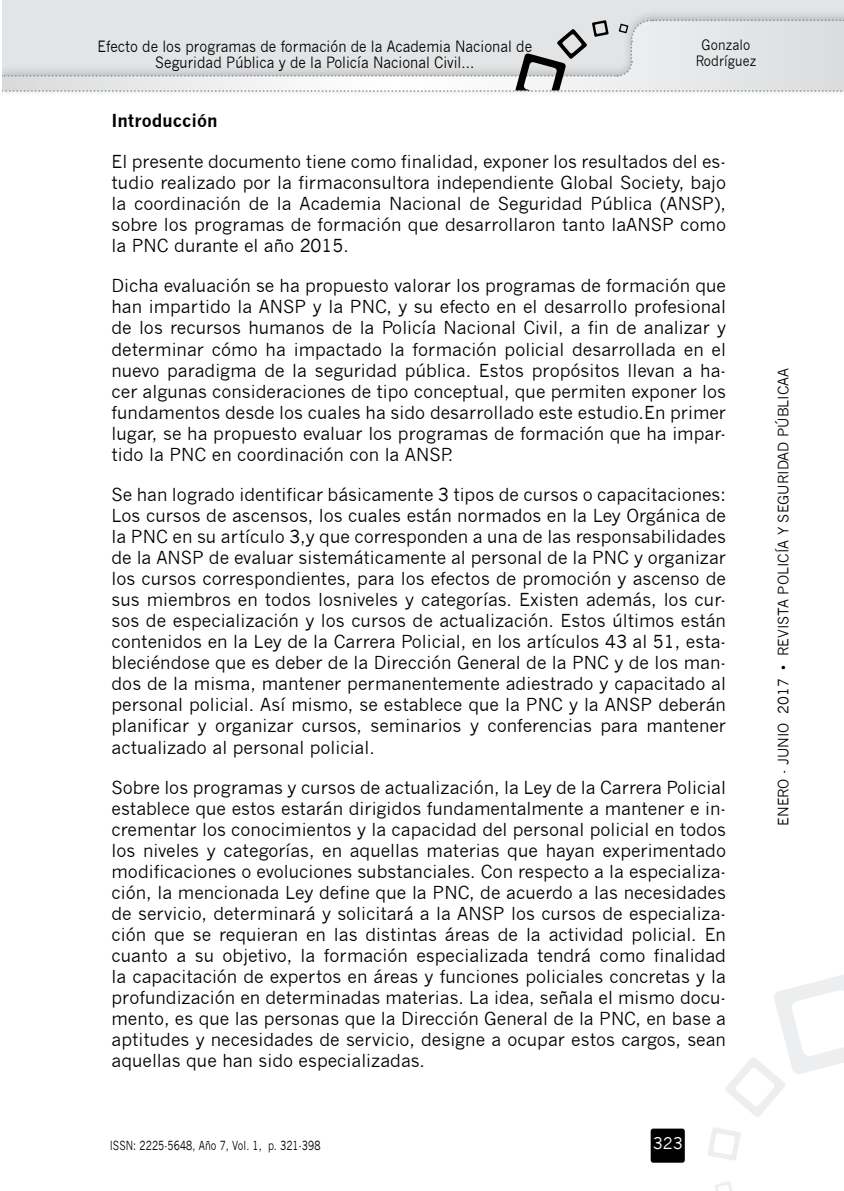
<style>
.page{position:relative;width:844px;height:1191px;background:#fff}
.page>*{position:absolute;margin:0;border:0;box-sizing:border-box;transform-origin:0 0}
.t1{font:17.5px/21px "News Gothic";color:#000;text-align:justify}
.t2{font:700 17.5px "News Gothic";color:#000}
.t3{font:15.75px "News Gothic";color:#fff}
.t4{font:15.22px/15.8px "News Gothic";color:#000;text-align:center;scale:.9 1}
.t5{font:14px "News Gothic";color:#000}
.t6{font:14px/15.8px "News Gothic";color:#000;text-align:center;scale:.9 1}
.t7{font:12.25px "News Gothic";letter-spacing:.01em;color:#000;scale:.8 1}
</style>
<div class="page">
<div style="left:0;top:0;width:843px;height:90px;background:#e3e4e6"></div>
<div style="left:0;top:8px;width:843px;height:90px;background:#000;opacity:.2"></div>
<svg style="left:1px;top:19px;width:843px;height:73px"></svg>
<svg style="left:708px;top:1127px;width:32px;height:33px"></svg>
<svg style="left:715px;top:1181px;width:17px;height:10px"></svg>
<svg style="left:725px;top:975px;width:118px;height:142px"></svg>
<div style="left:650px;top:1128px;width:34px;height:34px;background:#000;border-radius:3px"></div>
<hr style="left:0;top:0;width:1px;height:284px;background:#fff">
<p class="t4" style="left:97px;top:39px;width:484px">Efecto de los programas de formación de la Academia Nacional de<br>Seguridad Pública y de la Policía Nacional Civil...</p>
<p class="t6" style="left:695px;top:37px;width:69px">Gonzalo<br>Rodríguez</p>
<p class="t2" style="left:111px;top:110px;width:107px">Introducción</p>
<p class="t1" style="left:111px;top:151px;width:616px">El presente documento tiene como finalidad, exponer los resultados del es&shy;tudio realizado por la firmaconsultora independiente Global Society, bajo la coordinación de la Academia Nacional de Seguridad Pública (ANSP), sobre los programas de formación que desarrollaron tanto laANSP como la PNC durante el año 2015.</p>
<p class="t1" style="left:111px;top:276px;width:616px">Dicha evaluación se ha propuesto valorar los programas de formación que han impartido la ANSP y la PNC, y su efecto en el desarrollo profesional de los recursos humanos de la Policía Nacional Civil, a fin de analizar y determinar cómo ha impactado la formación policial desarrollada en el nuevo paradigma de la seguridad pública. Estos propósitos llevan a ha&shy;cer algunas consideraciones de tipo conceptual, que permiten exponer los fundamentos desde los cuales ha sido desarrollado este estudio.En primer lugar, se ha propuesto evaluar los programas de formación que ha impar&shy;tido la PNC en coordinación con la ANSP.</p>
<p class="t1" style="left:111px;top:484px;width:616px">Se han logrado identificar básicamente 3 tipos de cursos o capacitaciones:<br>Los cursos de ascensos, los cuales están normados en la Ley Orgánica de la PNC en su artículo 3,y que corresponden a una de las responsabilidades de la ANSP de evaluar sistemáticamente al personal de la PNC y organizar los cursos correspondientes, para los efectos de promoción y ascenso de sus miembros en todos losniveles y categorías. Existen además, los cur&shy;sos de especialización y los cursos de actualización. Estos últimos están contenidos en la Ley de la Carrera Policial, en los artículos 43 al 51, esta&shy;bleciéndose que es deber de la Dirección General de la PNC y de los man&shy;dos de la misma, mantener permanentemente adiestrado y capacitado al personal policial. Así mismo, se establece que la PNC y la ANSP deberán planificar y organizar cursos, seminarios y conferencias para mantener actualizado al personal policial.</p>
<p class="t1" style="left:111px;top:777px;width:616px">Sobre los programas y cursos de actualización, la Ley de la Carrera Policial establece que estos estarán dirigidos fundamentalmente a mantener e in&shy;crementar los conocimientos y la capacidad del personal policial en todos los niveles y categorías, en aquellas materias que hayan experimentado modificaciones o evoluciones substanciales. Con respecto a la especializa&shy;ción, la mencionada Ley define que la PNC, de acuerdo a las necesidades de servicio, determinará y solicitará a la ANSP los cursos de especializa&shy;ción que se requieran en las distintas áreas de la actividad policial. En cuanto a su objetivo, la formación especializada tendrá como finalidad la capacitación de expertos en áreas y funciones policiales concretas y la profundización en determinadas materias. La idea, señala el mismo docu&shy;mento, es que las personas que la Dirección General de la PNC, en base a aptitudes y necesidades de servicio, designe a ocupar estos cargos, sean aquellas que han sido especializadas.</p>
<p class="t5" style="left:775px;top:825px;width:459px;rotate:-90deg">ENERO - JUNIO 2017 • REVISTA POLICÍA Y SEGURIDAD PÚBLICAA</p>
<p class="t7" style="left:110px;top:1138px;width:265px">ISSN: 2225-5648, Año 7, Vol. 1, p. 321-398</p>
<p class="t3" style="left:652px;top:1134px;width:31px">323</p>
</div>
